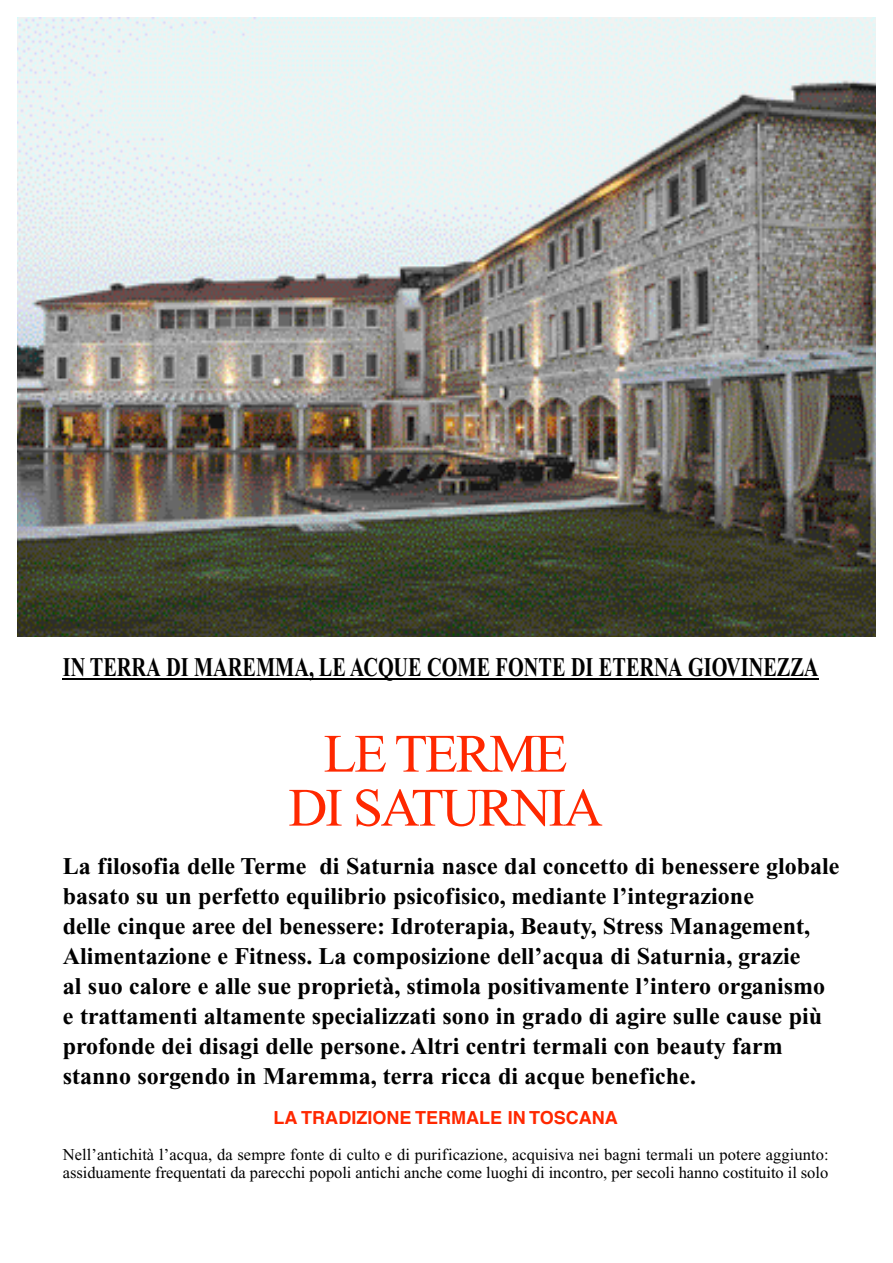
<style>
.page{position:relative;width:893px;height:1263px;background:#fff}
.page>*{position:absolute;margin:0;border:0;box-sizing:border-box;transform-origin:0 0}
.t1{font:54px/54px "Times New Roman";letter-spacing:-.045em;color:#ff2800;text-align:center}
.t2{font:700 27px "Times New Roman";color:#000;scale:.75 1}
.t3{font:700 24px/30px "Times New Roman";color:#000}
.t4{font:700 18px "Helvetica";color:#ff2800}
.t5{font:16.5px/18px "Times New Roman";letter-spacing:-.005em;color:#000}
</style>
<div class="page">
<svg style="left:63px;top:678px;width:27px;height:1px"></svg>
<hr style="left:90px;top:678px;width:224px;height:1px;background:#000">
<hr style="left:319px;top:678px;width:33px;height:1px;background:#000">
<hr style="left:363px;top:678px;width:31px;height:1px;background:#000">
<hr style="left:393px;top:678px;width:276px;height:1px;background:#000">
<hr style="left:668px;top:678px;width:59px;height:1px;background:#000">
<hr style="left:726px;top:678px;width:92px;height:1px;background:#000">
<img style="left:17px;top:17px;width:858px;height:620px">
<p class="t2" style="left:63px;top:658px;width:1009px">IN TERRA DI MAREMMA, LE ACQUE COME FONTE DI ETERNA GIOVINEZZA</p>
<h1 class="t1" style="left:288px;top:732px;width:316px">LET E R M E<br>DI SAT U R N IA</h1>
<p class="t3" style="left:63px;top:853px;width:778px">La filosofia delle Terme di Saturnia nasce dal concetto di benessere globale basato su un perfetto equilibrio psicofisico, mediante l’integrazione<br>delle cinque aree del benessere: Idroterapia, Beauty, Stress Management, Alimentazione e Fitness. La composizione dell’acqua di Saturnia, grazie<br>al suo calore e alle sue proprietà, stimola positivamente l’intero organismo e trattamenti altamente specializzati sono in grado di agire sulle cause più profonde dei disagi delle persone. Altri centri termali con beauty farm stanno sorgendo in Maremma, terra ricca di acque benefiche.</p>
<p class="t4" style="left:273px;top:1110px;width:346px">LA TRADIZIONE TERMALE IN TOSCANA</p>
<p class="t5" style="left:63px;top:1147px;width:767px">Nell’antichità l’acqua, da sempre fonte di culto e di purificazione, acquisiva nei bagni termali un potere aggiunto: assiduamente frequentati da parecchi popoli antichi anche come luoghi di incontro, per secoli hanno costituito il solo</p>
</div>
